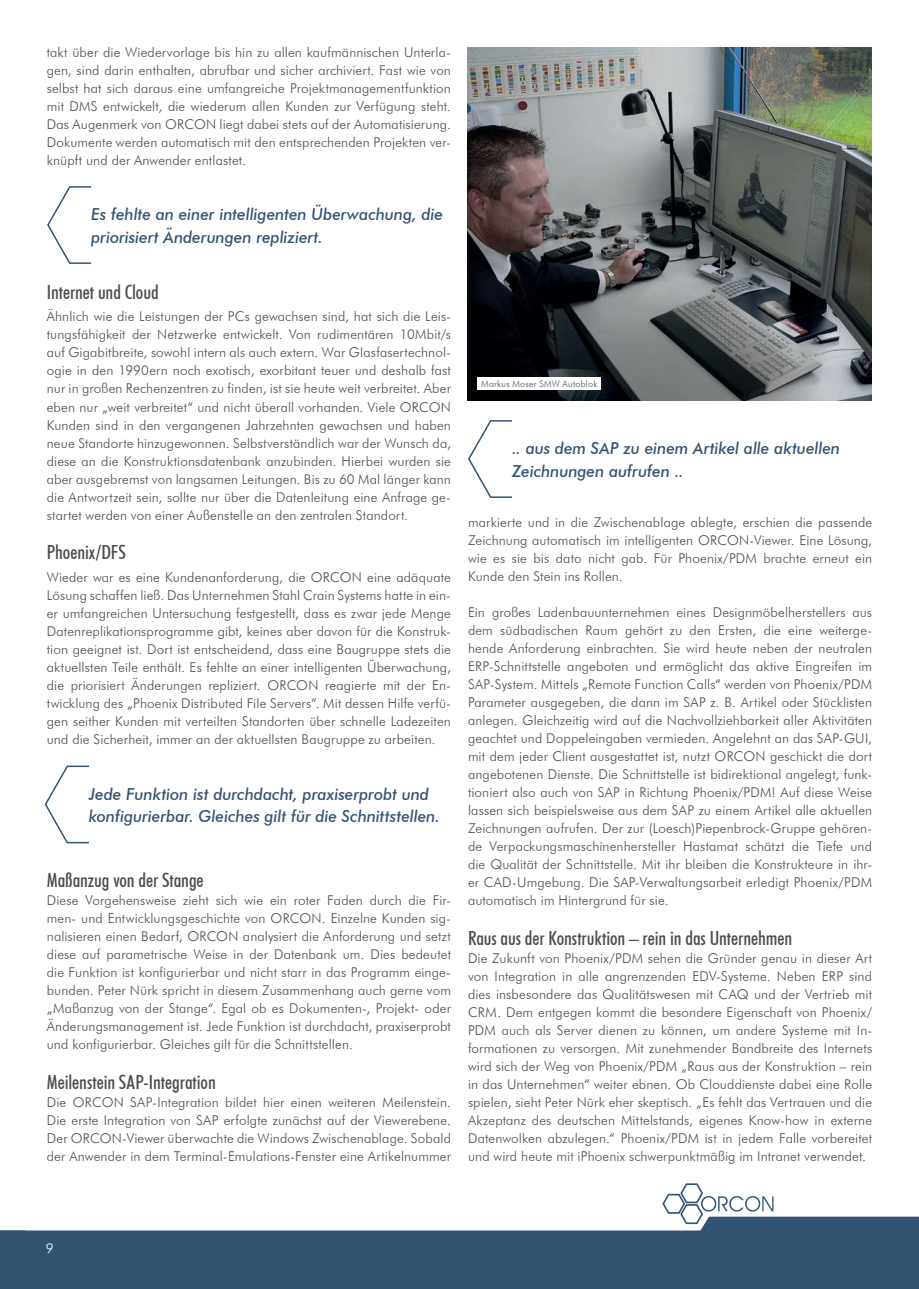
<style>
.page{position:relative;width:919px;height:1289px;background:#fff}
.page>*{position:absolute;margin:0;border:0;box-sizing:border-box;transform-origin:0 0}
.t1{font:500 condensed 19.5px "Futura BT";letter-spacing:-.005em;color:#4b4c4d}
.t2{font:italic 500 16.5px/22.5px "Futura BT";letter-spacing:-.005em;color:#335373}
.t3{font:300 13.5px/18px "Futura BT";letter-spacing:.01em;color:#4b4c4d;text-align:justify}
.t4{font:300 13.5px "Futura BT";color:#fff}
.t5{font:300 9px "Futura BT";letter-spacing:.025em;color:#4b4c4d}
</style>
<div class="page">
<svg style="left:662px;top:1183px;width:111px;height:33px"></svg>
<svg style="left:26px;top:1216px;width:892px;height:72px;background:#526d88"></svg>
<div style="left:0;top:1230px;width:26px;height:58px;background:#335373"></div>
<svg style="left:47px;top:186px;width:44px;height:78px"></svg>
<svg style="left:44px;top:765px;width:45px;height:79px"></svg>
<svg style="left:468px;top:420px;width:44px;height:78px"></svg>
<img style="left:467px;top:47px;width:404px;height:353px">
<div style="left:477px;top:377px;width:124px;height:13px;background:#fff"></div>
<p class="t3" style="left:47px;top:43px;width:405px">takt über die Wiedervorlage bis hin zu allen kaufmännischen Unterla&shy;gen, sind darin enthalten, abrufbar und sicher archiviert. Fast wie von selbst hat sich daraus eine umfangreiche Projektmanagementfunktion mit DMS entwickelt, die wiederum allen Kunden zur Verfügung steht.<br>Das Augenmerk von ORCON liegt dabei stets auf der Automatisierung.<br>Dokumente werden automatisch mit den entsprechenden Projekten ver&shy;knüpft und der Anwender entlastet.</p>
<p class="t2" style="left:91px;top:203px;width:353px">Es fehlte an einer intelligenten Überwachung, die priorisiert Änderungen repliziert.</p>
<h1 class="t1" style="left:47px;top:280px;width:113px">Internet und Cloud</h1>
<p class="t3" style="left:47px;top:307px;width:405px">Ähnlich wie die Leistungen der PCs gewachsen sind, hat sich die Leis&shy;tungsfähigkeit der Netzwerke entwickelt. Von rudimentären 10Mbit/s auf Gigabitbreite, sowohl intern als auch extern. War Glasfasertechnol&shy;ogie in den 1990ern noch exotisch, exorbitant teuer und deshalb fast nur in großen Rechenzentren zu finden, ist sie heute weit verbreitet. Aber eben nur „weit verbreitet“ und nicht überall vorhanden. Viele ORCON Kunden sind in den vergangenen Jahrzehnten gewachsen und haben neue Standorte hinzugewonnen. Selbstverständlich war der Wunsch da, diese an die Konstruktionsdatenbank anzubinden. Hierbei wurden sie aber ausgebremst von langsamen Leitungen. Bis zu 60 Mal länger kann die Antwortzeit sein, sollte nur über die Datenleitung eine Anfrage ge&shy;startet werden von einer Außenstelle an den zentralen Standort.</p>
<h1 class="t1" style="left:47px;top:540px;width:81px">Phoenix/DFS</h1>
<p class="t3" style="left:47px;top:568px;width:405px">Wieder war es eine Kundenanforderung, die ORCON eine adäquate Lösung schaffen ließ. Das Unternehmen Stahl Crain Systems hatte in ein&shy;er umfangreichen Untersuchung festgestellt, dass es zwar jede Menge Datenreplikationsprogramme gibt, keines aber davon für die Konstruk&shy;tion geeignet ist. Dort ist entscheidend, dass eine Baugruppe stets die aktuellsten Teile enthält. Es fehlte an einer intelligenten Überwachung, die priorisiert Änderungen repliziert. ORCON reagierte mit der En&shy;twicklung des „Phoenix Distributed File Servers“. Mit dessen Hilfe verfü&shy;gen seither Kunden mit verteilten Standorten über schnelle Ladezeiten und die Sicherheit, immer an der aktuellsten Baugruppe zu arbeiten.</p>
<p class="t2" style="left:89px;top:782px;width:353px">Jede Funktion ist durchdacht, praxiserprobt und konfigurierbar. Gleiches gilt für die Schnittstellen.</p>
<h1 class="t1" style="left:47px;top:868px;width:158px">Maßanzug von der Stange</h1>
<p class="t3" style="left:47px;top:891px;width:405px">Diese Vorgehensweise zieht sich wie ein roter Faden durch die Fir&shy;men- und Entwicklungsgeschichte von ORCON. Einzelne Kunden sig&shy;nalisieren einen Bedarf, ORCON analysiert die Anforderung und setzt diese auf parametrische Weise in der Datenbank um. Dies bedeutet die Funktion ist konfigurierbar und nicht starr in das Programm einge&shy;bunden. Peter Nürk spricht in diesem Zusammenhang auch gerne vom „Maßanzug von der Stange“. Egal ob es Dokumenten-, Projekt- oder Änderungsmanagement ist. Jede Funktion ist durchdacht, praxiserprobt und konfigurierbar. Gleiches gilt für die Schnittstellen.</p>
<h1 class="t1" style="left:47px;top:1070px;width:170px">Meilenstein SAP-Integration</h1>
<p class="t3" style="left:47px;top:1092px;width:405px">Die ORCON SAP-Integration bildet hier einen weiteren Meilenstein.<br>Die erste Integration von SAP erfolgte zunächst auf der Viewerebene.<br>Der ORCON-Viewer überwachte die Windows Zwischenablage. Sobald der Anwender in dem Terminal-Emulations-Fenster eine Artikelnummer</p>
<p class="t5" style="left:481px;top:379px;width:118px">Markus Moser SMW Autoblok</p>
<p class="t2" style="left:512px;top:437px;width:329px">.. aus dem SAP zu einem Artikel alle aktuellen<br>Zeichnungen aufrufen ..</p>
<p class="t3" style="left:468px;top:513px;width:405px">markierte und in die Zwischenablage ablegte, erschien die passende Zeichnung automatisch im intelligenten ORCON-Viewer. Eine Lösung, wie es sie bis dato nicht gab. Für Phoenix/PDM brachte erneut ein Kunde den Stein ins Rollen.</p>
<p class="t3" style="left:468px;top:603px;width:405px">Ein großes Ladenbauunternehmen eines Designmöbelherstellers aus dem südbadischen Raum gehört zu den Ersten, die eine weiterge&shy;hende Anforderung einbrachten. Sie wird heute neben der neutralen ERP-Schnittstelle angeboten und ermöglicht das aktive Eingreifen im SAP-System. Mittels „Remote Function Calls“ werden von Phoenix/PDM Parameter ausgegeben, die dann im SAP z. B. Artikel oder Stücklisten anlegen. Gleichzeitig wird auf die Nachvollziehbarkeit aller Aktivitäten geachtet und Doppeleingaben vermieden. Angelehnt an das SAP-GUI, mit dem jeder Client ausgestattet ist, nutzt ORCON geschickt die dort angebotenen Dienste. Die Schnittstelle ist bidirektional angelegt, funk&shy;tioniert also auch von SAP in Richtung Phoenix/PDM! Auf diese Weise lassen sich beispielsweise aus dem SAP zu einem Artikel alle aktuellen Zeichnungen aufrufen. Der zur (Loesch)Piepenbrock-Gruppe gehören&shy;de Verpackungsmaschinenhersteller Hastamat schätzt die Tiefe und die Qualität der Schnittstelle. Mit ihr bleiben die Konstrukteure in ihr&shy;er CAD-Umgebung. Die SAP-Verwaltungsarbeit erledigt Phoenix/PDM automatisch im Hintergrund für sie.</p>
<h1 class="t1" style="left:468px;top:926px;width:326px">Raus aus der Konstruktion – rein in das Unternehmen</h1>
<p class="t3" style="left:468px;top:949px;width:405px">Die Zukunft von Phoenix/PDM sehen die Gründer genau in dieser Art von Integration in alle angrenzenden EDV-Systeme. Neben ERP sind dies insbesondere das Qualitätswesen mit CAQ und der Vertrieb mit CRM. Dem entgegen kommt die besondere Eigenschaft von Phoenix/ PDM auch als Server dienen zu können, um andere Systeme mit In&shy;formationen zu versorgen. Mit zunehmender Bandbreite des Internets wird sich der Weg von Phoenix/PDM „Raus aus der Konstruktion – rein in das Unternehmen“ weiter ebnen. Ob Clouddienste dabei eine Rolle spielen, sieht Peter Nürk eher skeptisch. „Es fehlt das Vertrauen und die Akzeptanz des deutschen Mittelstands, eigenes Know-how in externe Datenwolken abzulegen.“ Phoenix/PDM ist in jedem Falle vorbereitet und wird heute mit iPhoenix schwerpunktmäßig im Intranet verwendet.</p>
<p class="t4" style="left:46px;top:1239px;width:9px">9</p>
</div>
